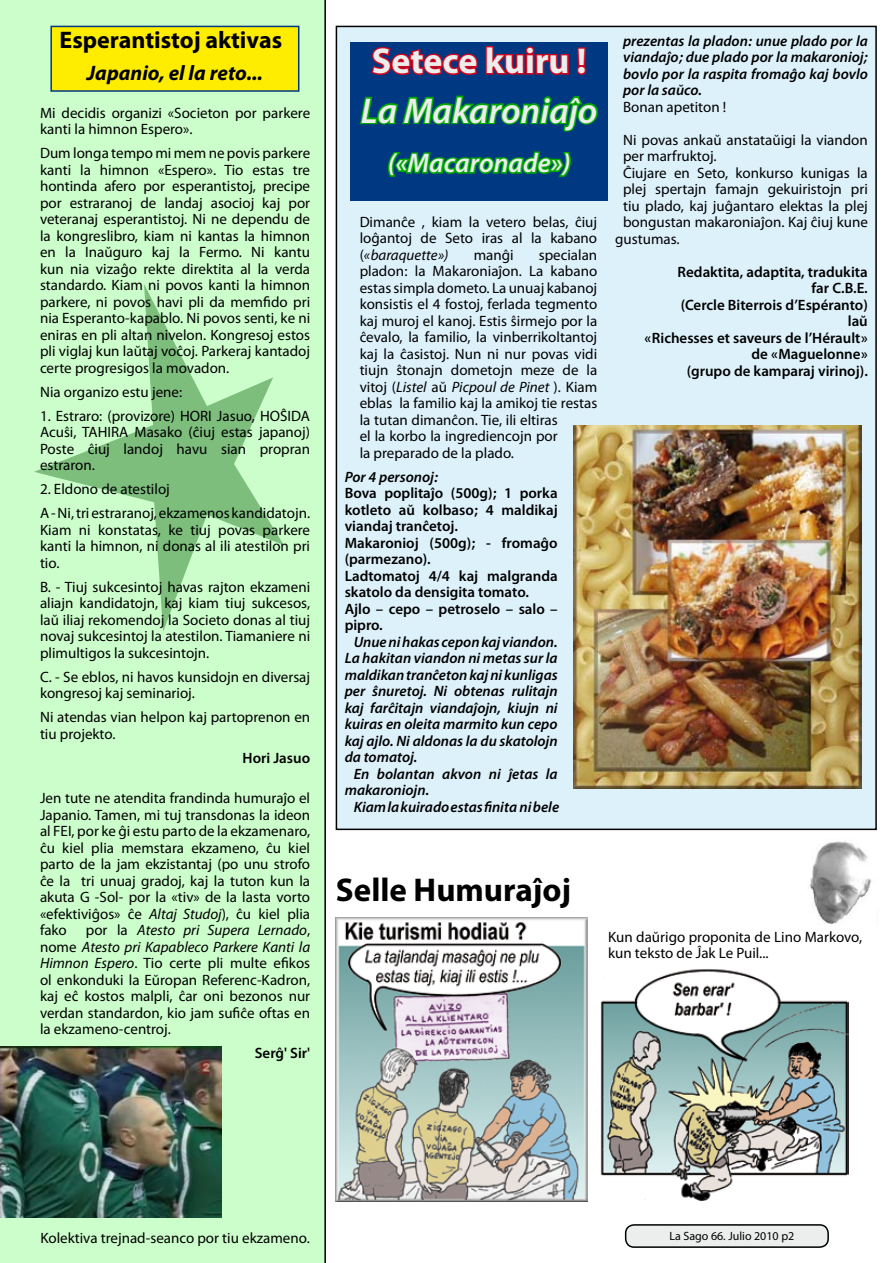
<style>
.page{position:relative;width:893px;height:1263px;background:#fff}
.page>*{position:absolute;margin:0;border:0;box-sizing:border-box;transform-origin:0 0}
.t1{font:italic 600 36px "Myriad Pro";color:#eceded}
.t2{font:700 36px "Myriad Pro";color:#eceded}
.t3{font:700 33px "Myriad Pro";color:#000}
.t4{font:italic 600 27px "Myriad Pro";color:#eceded}
.t5{font:700 24px "Myriad Pro";color:#000}
.t6{font:italic 700 21px "Myriad Pro";color:#000}
.t7{font:15px/16.5px "Myriad Pro";color:#000;text-align:justify}
.t8{font:italic 600 15px/16.5px "Myriad Pro";color:#000;text-align:justify}
.t9{font:600 15px/16.5px "Myriad Pro";color:#000}
.t10{font:12px "Myriad Pro";color:#000}
.s1{font-style:italic}
</style>
<div class="page">
<div style="left:626px;top:1225px;width:202px;height:22px;background:#eceded;border-radius:9px"></div>
<div style="left:625px;top:1224px;width:204px;height:24px;border:2px solid #000;border-radius:9px"></div>
<div style="left:0;top:0;width:326px;height:1263px;background:#ccfecc"></div>
<svg style="left:34px;top:284px;width:250px;height:348px;background:#b7edb7"></svg>
<img style="left:0;top:1046px;width:221px;height:172px">
<div style="left:51px;top:26px;width:248px;height:65px;background:#ffed00"></div>
<div style="left:50px;top:26px;width:249px;height:66px;border:2px solid #003882"></div>
<div style="left:336px;top:26px;width:540px;height:803px;background:#ddf1fb"></div>
<div style="left:350px;top:42px;width:258px;height:159px;background:#003882"></div>
<svg style="left:358px;top:25px;width:241px;height:152px"></svg>
<img style="left:573px;top:426px;width:288px;height:363px">
<img style="left:596px;top:969px;width:252px;height:232px">
<img style="left:336px;top:917px;width:252px;height:284px">
<img style="left:809px;top:841px;width:62px;height:83px">
<h3 class="t5" style="left:59px;top:24px;width:224px">Esperantistoj aktivas</h3>
<h3 class="t6" style="left:87px;top:59px;width:178px">Japanio, el la reto...</h3>
<p class="t7" style="left:40px;top:104px;width:272px">Mi decidis organizi «Societon por parkere kanti la himnon Espero».</p>
<p class="t7" style="left:40px;top:145px;width:272px">Dum longa tempo mi mem ne povis parkere kanti la himnon «Espero». Tio estas tre hontinda afero por esperantistoj, precipe por estraranoj de landaj asocioj kaj por veteranaj esperantistoj. Ni ne dependu de la kongreslibro, kiam ni kantas la himnon en la Inaŭguro kaj la Fermo. Ni kantu kun nia vizaĝo rekte direktita al la verda standardo. Kiam ni povos kanti la himnon parkere, ni povos havi pli da memfido pri nia Esperanto-kapablo. Ni povos senti, ke ni eniras en pli altan nivelon. Kongresoj estos pli viglaj kun laŭtaj voĉoj. Parkeraj kantadoj certe progresigos la movadon.</p>
<p class="t7" style="left:40px;top:383px;width:144px">Nia organizo estu jene:</p>
<p class="t7" style="left:40px;top:407px;width:272px">1. Estraro: (provizore) HORI Jasuo, HOŜIDA Acuŝi, TAHIRA Masako (ĉiuj estas japanoj)<br>Poste ĉiuj landoj havu sian propran estraron.</p>
<p class="t7" style="left:40px;top:477px;width:272px;line-height:24px">2. Eldono de atestiloj<br>A - Ni, tri estraranoj, ekzamenos kandidatojn.</p>
<p class="t7" style="left:40px;top:521px;width:272px">Kiam ni konstatas, ke tiuj povas parkere kanti la himnon, ni donas al ili atestilon pri tio.</p>
<p class="t7" style="left:40px;top:578px;width:272px">B. - Tiuj sukcesintoj havas rajton ekzameni aliajn kandidatojn, kaj kiam tiuj sukcesos, laŭ iliaj rekomendoj la Societo donas al tiuj novaj sukcesintoj la atestilon. Tiamaniere ni plimultigos la sukcesintojn.</p>
<p class="t7" style="left:40px;top:668px;width:272px">C. - Se eblos, ni havos kunsidojn en diversaj kongresoj kaj seminarioj.</p>
<p class="t7" style="left:40px;top:709px;width:272px">Ni atendas vian helpon kaj partoprenon en tiu projekto.</p>
<p class="t9" style="left:243px;top:749px;width:69px">Hori Jasuo</p>
<p class="t7" style="left:40px;top:790px;width:272px">Jen tute ne atendita frandinda humuraĵo el Japanio. Tamen, mi tuj transdonas la ideon al FEI, por ke ĝi estu parto de la ekzamenaro, ĉu kiel plia memstara ekzameno, ĉu kiel parto de la jam ekzistantaj (po unu strofo ĉe la tri unuaj gradoj, kaj la tuton kun la akuta G -Sol- por la «tiv» de la lasta vorto «efektiviĝos» ĉe <span class="s1">Altaj Studoj</span>), ĉu kiel plia fako</p>
<p class="t7" style="left:40px;top:922px;width:272px;text-indent:46px">por la <span class="s1">Atesto pri Supera Lernado</span>, nome <span class="s1">Atesto pri Kapableco Parkere Kanti la Himnon Espero</span>. Tio certe pli multe efikos ol enkonduki la Eŭropan Referenc-Kadron, kaj eĉ kostos malpli, ĉar oni bezonos nur verdan standardon, kio jam sufiĉe oftas en la ekzameno-centroj.</p>
<p class="t9" style="left:255px;top:1045px;width:57px">Serĝ' Sir'</p>
<h1 class="t2" style="left:372px;top:38px;width:216px">Setece kuiru !</h1>
<h1 class="t1" style="left:361px;top:88px;width:238px">La Makaroniaĵo</h1>
<h3 class="t4" style="left:388px;top:146px;width:185px">(«Macaronade»)</h3>
<p class="t7" style="left:360px;top:213px;width:239px">Dimanĉe , kiam la vetero belas, ĉiuj loĝantoj de Seto iras al la kabano (<span class="s1">«baraquette»)</span></p>
<p class="t7" style="left:360px;top:246px;width:239px;text-align:left;text-indent:179px">specialan pladon: la Makaroniaĵon. La kabano estas simpla dometo. La unuaj kabanoj konsistis el 4 fostoj, ferlada tegmento kaj muroj el kanoj. Estis ŝirmejo por la ĉevalo, la familio, la vinberrikoltantoj kaj la ĉasistoj. Nun ni nur povas vidi tiujn ŝtonajn dometojn meze de la vitoj (<span class="s1">Listel</span> aŭ <span class="s1">Picpoul de Pinet</span> ). Kiam eblas la familio kaj la amikoj tie restas la tutan dimanĉon. Tie, ili eltiras<br>el la korbo la ingrediencojn por<br>la preparado de la plado.</p>
<p class="t8" style="left:345px;top:468px;width:95px">Por 4 personoj:</p>
<p class="t9" style="left:345px;top:485px;width:215px">Bova poplitaĵo (500g); 1 porka kotleto aŭ kolbaso; 4 maldikaj viandaj tranĉetoj.<br>Makaronioj (500g); - fromaĝo (parmezano).<br>Ladtomatoj 4/4 kaj malgranda skatolo da densigita tomato.<br>Ajlo – cepo – petroselo – salo – pipro.</p>
<p class="t8" style="left:354px;top:633px;width:206px">Unue ni hakas cepon kaj viandon.</p>
<p class="t8" style="left:345px;top:650px;width:214px">La hakitan viandon ni metas sur la</p>
<p class="t8" style="left:345px;top:666px;width:215px">maldikan tranĉeton kaj ni kunligas</p>
<p class="t8" style="left:345px;top:683px;width:214px">per ŝnuretoj. Ni obtenas rulitajn</p>
<p class="t8" style="left:345px;top:699px;width:214px">kaj farĉitajn viandaĵojn, kiujn ni</p>
<p class="t8" style="left:345px;top:716px;width:214px">kuiras en oleita marmito kun cepo</p>
<p class="t8" style="left:345px;top:732px;width:214px">kaj ajlo. Ni aldonas la du skatolojn</p>
<p class="t8" style="left:345px;top:749px;width:74px">da tomatoj.</p>
<p class="t8" style="left:354px;top:765px;width:206px">En bolantan akvon ni ĵetas la</p>
<p class="t8" style="left:345px;top:782px;width:86px">makaroniojn.</p>
<p class="t8" style="left:354px;top:798px;width:207px">Kiam la kuirado estas finita ni bele</p>
<p class="t7" style="left:474px;top:246px;width:41px">manĝi</p>
<p class="t8" style="left:623px;top:32px;width:246px">prezentas la pladon: unue plado por la viandaĵo; due plado por la makaronioj; bovlo por la raspita fromaĝo kaj bovlo por la saŭco.</p>
<p class="t7" style="left:623px;top:98px;width:105px">Bonan apetiton !</p>
<p class="t7" style="left:623px;top:131px;width:246px">Ni povas ankaŭ anstataŭigi la viandon</p>
<p class="t7" style="left:623px;top:148px;width:95px">per marfruktoj.</p>
<p class="t7" style="left:623px;top:164px;width:246px">Ĉiujare en Seto, konkurso kunigas la</p>
<p class="t7" style="left:623px;top:181px;width:246px">plej spertajn famajn gekuiristojn pri</p>
<p class="t7" style="left:623px;top:197px;width:246px">tiu plado, kaj juĝantaro elektas la plej</p>
<p class="t7" style="left:623px;top:214px;width:246px">bongustan makaroniaĵon. Kaj ĉiuj kune</p>
<p class="t7" style="left:615px;top:230px;width:66px">gustumas.</p>
<p class="t9" style="left:644px;top:263px;width:225px;text-align:right">Redaktita, adaptita, tradukita<br>far C.B.E.<br>(Cercle Biterrois d’Espéranto)<br>laŭ<br>«Richesses et saveurs de l’Hérault» de «Maguelonne»<br>(grupo de kamparaj virinoj).</p>
<h2 class="t3" style="left:336px;top:869px;width:237px">Selle Humuraĵoj</h2>
<p class="t7" style="left:608px;top:928px;width:256px">Kun daŭrigo proponita de Lino Markovo, kun teksto de Ĵak Le Puil...</p>
<p class="t7" style="left:40px;top:1229px;width:271px">Kolektiva trejnad-seanco por tiu ekzameno.</p>
<p class="t10" style="left:669px;top:1229px;width:126px">La Sago 66. Julio 2010 p2</p>
</div>
